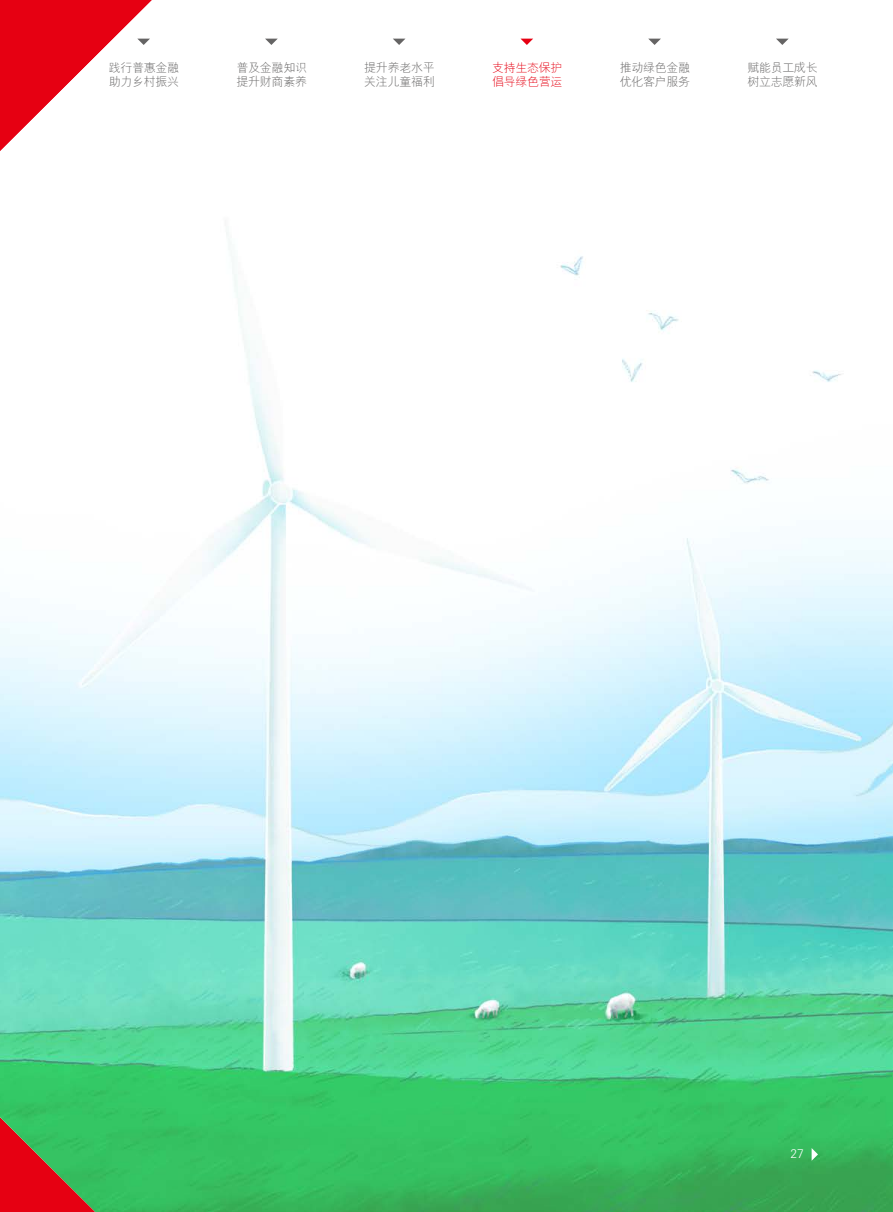
<style>
.page{position:relative;width:893px;height:1212px;background:#fff}
.page>*{position:absolute;margin:0;border:0;box-sizing:border-box;transform-origin:0 0}
.t1{font:300 12px/14.4px "M Hei PR Cfor HSBC";letter-spacing:-.025em;color:#656464}
.t2{font:300 12px/14.4px "M Hei PR Cfor HSBC";letter-spacing:-.025em;color:#e60012}
.t3{font:300 12px "Univers Nextfor HSBC";color:#fff}
</style>
<div class="page">
<img style="left:0;top:0;width:893px;height:1212px">
<svg style="left:812px;top:1134px;width:6px;height:27px"></svg>
<svg style="left:137px;top:39px;width:13px;height:6px"></svg>
<svg style="left:265px;top:39px;width:13px;height:6px"></svg>
<svg style="left:393px;top:39px;width:12px;height:6px"></svg>
<svg style="left:520px;top:39px;width:13px;height:6px"></svg>
<svg style="left:648px;top:39px;width:13px;height:6px"></svg>
<svg style="left:776px;top:39px;width:13px;height:6px"></svg>
<p class="t1" style="left:109px;top:61px;width:72px">践行普惠金融助力乡村振兴</p>
<p class="t1" style="left:237px;top:61px;width:72px">普及金融知识提升财商素养</p>
<p class="t1" style="left:364px;top:61px;width:72px">提升养老水平关注儿童福利</p>
<p class="t2" style="left:492px;top:61px;width:72px">支持生态保护倡导绿色营运</p>
<p class="t1" style="left:620px;top:61px;width:72px">推动绿色金融优化客户服务</p>
<p class="t1" style="left:747px;top:61px;width:72px">赋能员工成长树立志愿新风</p>
<p class="t3" style="left:790px;top:1145px;width:15px">27</p>
</div>
